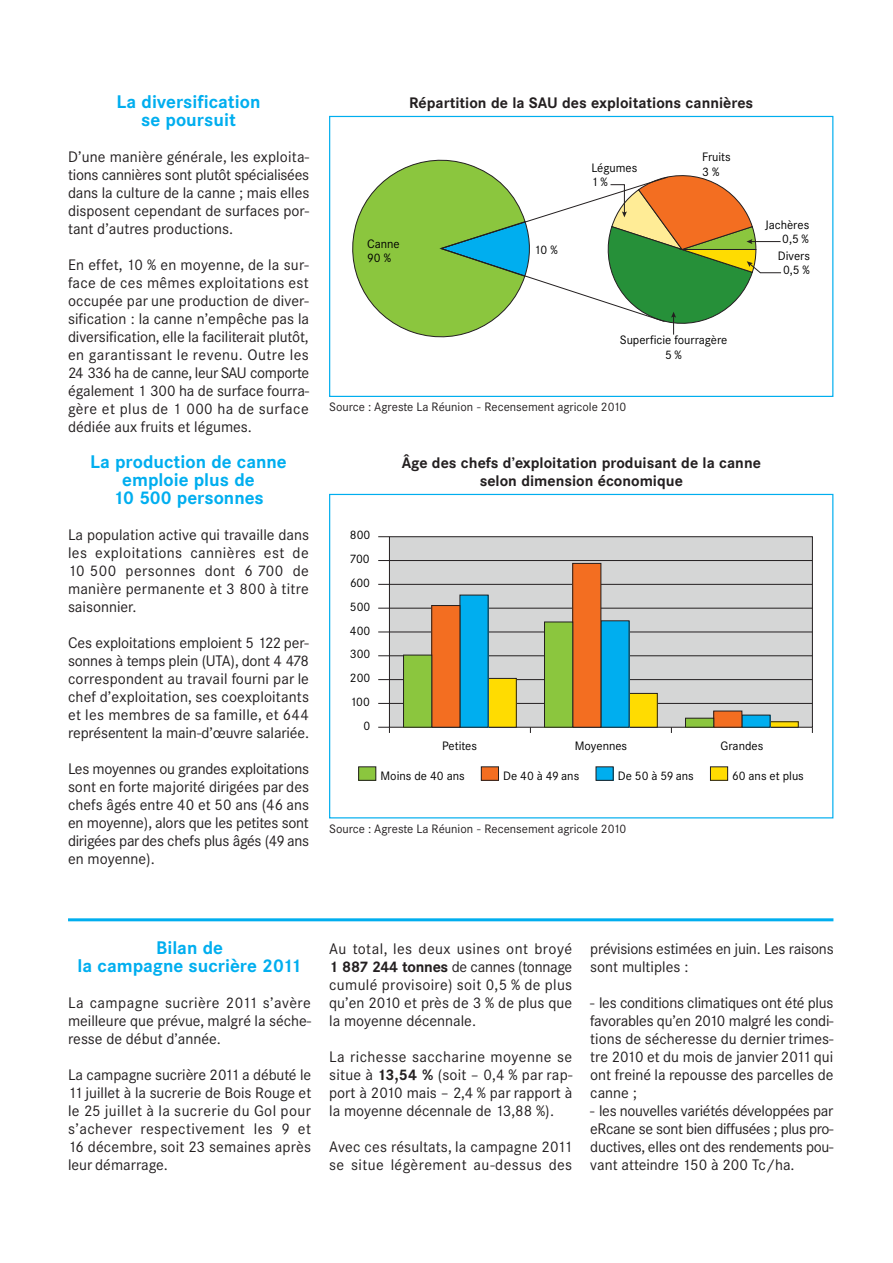
<style>
.page{position:relative;width:893px;height:1263px;background:#fff}
.page>*{position:absolute;margin:0;border:0;box-sizing:border-box;transform-origin:0 0}
.t1{font:700 18px/18px "Corporate SBQ";color:#00aeef;text-align:center}
.t2{font:15px/18px "Corporate SBQ";color:#231f20;text-align:justify}
.t3{font:700 15px/18px "Corporate SBQ";color:#231f20;text-align:center}
.t4{font:12px/14.4px "Corporate SBQ";color:#000}
.t5{font:12px "Corporate SBQ";color:#231f20}
.s1{font-weight:700}
</style>
<div class="page">
<svg style="left:352px;top:159px;width:429px;height:179px"></svg>
<div style="left:329px;top:116px;width:504px;height:281px;border:1px solid #00aeef"></div>
<div style="left:389px;top:537px;width:423px;height:190px;background:#d5d6d6"></div>
<div style="left:389px;top:536px;width:424px;height:191px;border:1px solid #231f20"></div>
<svg style="left:378px;top:727px;width:12px;height:6px"></svg>
<hr style="left:378px;top:703px;width:434px;height:1px;background:#231f20">
<hr style="left:378px;top:679px;width:434px;height:1px;background:#231f20">
<hr style="left:378px;top:655px;width:434px;height:1px;background:#231f20">
<hr style="left:378px;top:632px;width:434px;height:1px;background:#231f20">
<hr style="left:378px;top:608px;width:434px;height:1px;background:#231f20">
<hr style="left:378px;top:584px;width:434px;height:1px;background:#231f20">
<hr style="left:378px;top:560px;width:434px;height:1px;background:#231f20">
<div style="left:710px;top:767px;width:18px;height:13px;background:#ffdc01"></div>
<div style="left:710px;top:767px;width:18px;height:13px;border:1px solid #231f20"></div>
<div style="left:488px;top:678px;width:28px;height:49px;background:#ffdc01"></div>
<div style="left:629px;top:693px;width:28px;height:34px;background:#ffdc01"></div>
<div style="left:770px;top:722px;width:28px;height:5px;background:#ffdc01"></div>
<div style="left:770px;top:721px;width:28px;height:6px;border:1px solid #231f20"></div>
<div style="left:596px;top:767px;width:17px;height:13px;background:#00aeef"></div>
<div style="left:460px;top:595px;width:28px;height:132px;background:#00aeef"></div>
<div style="left:601px;top:621px;width:28px;height:106px;background:#00aeef"></div>
<div style="left:742px;top:715px;width:28px;height:12px;background:#00aeef"></div>
<div style="left:481px;top:767px;width:17px;height:13px;background:#f36e21"></div>
<div style="left:481px;top:767px;width:18px;height:13px;border:1px solid #231f20"></div>
<div style="left:432px;top:605px;width:28px;height:122px;background:#f36e21"></div>
<div style="left:573px;top:563px;width:28px;height:164px;background:#f36e21"></div>
<div style="left:714px;top:711px;width:28px;height:16px;background:#f36e21"></div>
<div style="left:359px;top:767px;width:17px;height:13px;background:#8bc63e"></div>
<div style="left:358px;top:767px;width:18px;height:13px;border:1px solid #231f20"></div>
<div style="left:404px;top:655px;width:28px;height:72px;background:#8bc63e"></div>
<div style="left:403px;top:655px;width:29px;height:72px;border:1px solid #231f20"></div>
<div style="left:544px;top:622px;width:29px;height:105px;background:#8bc63e"></div>
<div style="left:544px;top:622px;width:29px;height:105px;border:1px solid #231f20"></div>
<div style="left:685px;top:718px;width:29px;height:9px;background:#8bc63e"></div>
<div style="left:685px;top:718px;width:29px;height:9px;border:1px solid #231f20"></div>
<div style="left:329px;top:494px;width:504px;height:324px;border:1px solid #00aeef"></div>
<hr style="left:68px;top:918px;width:765px;height:3px;background:#00aeef">
<p class="t1" style="left:117px;top:94px;width:145px">La diversification se poursuit</p>
<p class="t2" style="left:68px;top:149px;width:243px">D’une manière générale, les exploita&shy;tions cannières sont plutôt spécialisées dans la culture de la canne ; mais elles disposent cependant de surfaces por&shy;tant d’autres productions.</p>
<p class="t2" style="left:68px;top:257px;width:243px">En effet, 10 % en moyenne, de la sur&shy;face de ces mêmes exploitations est occupée par une production de diver&shy;sification : la canne n’empêche pas la diversification, elle la faciliterait plutôt, en garantissant le revenu. Outre les 24 336 ha de canne, leur SAU comporte également 1 300 ha de surface fourra&shy;gère et plus de 1 000 ha de surface dédiée aux fruits et légumes.</p>
<p class="t1" style="left:90px;top:454px;width:198px">La production de canne emploie plus de<br>10 500 personnes</p>
<p class="t2" style="left:68px;top:527px;width:243px">La population active qui travaille dans les exploitations cannières est de 10 500 personnes dont 6 700 de manière permanente et 3 800 à titre saisonnier.</p>
<p class="t2" style="left:68px;top:635px;width:243px">Ces exploitations emploient 5 122 per&shy;sonnes à temps plein (UTA), dont 4 478 correspondent au travail fourni par le chef d’exploitation, ses coexploitants et les membres de sa famille, et 644 représentent la main-d’œuvre salariée.</p>
<p class="t2" style="left:68px;top:761px;width:243px">Les moyennes ou grandes exploitations sont en forte majorité dirigées par des chefs âgés entre 40 et 50 ans (46 ans en moyenne), alors que les petites sont dirigées par des chefs plus âgés (49 ans en moyenne).</p>
<p class="t3" style="left:409px;top:95px;width:346px">Répartition de la SAU des exploitations cannières</p>
<p class="t4" style="left:367px;top:237px;width:34px">Canne<br>90 %</p>
<p class="t4" style="left:534px;top:244px;width:25px">10 %</p>
<p class="t4" style="left:591px;top:162px;width:47px">Légumes<br>1%</p>
<p class="t4" style="left:702px;top:151px;width:30px">Fruits<br>3%</p>
<p class="t4" style="left:620px;top:334px;width:109px;text-align:center">Superficie fourragère<br>5%</p>
<p class="t5" style="left:329px;top:403px;width:299px">Source : Agreste La Réunion - Recensement agricole 2010</p>
<p class="t4" style="left:765px;top:218px;width:46px;text-align:right">Jachères<br>0,5 %</p>
<p class="t4" style="left:778px;top:250px;width:34px;text-align:center">Divers<br>0,5 %</p>
<p class="t3" style="left:402px;top:455px;width:361px">Âge des chefs d’exploitation produisant de la canne selon dimension économique</p>
<p class="t4" style="left:350px;top:529px;width:22px">800</p>
<p class="t4" style="left:350px;top:553px;width:21px">700</p>
<p class="t4" style="left:350px;top:577px;width:22px">600</p>
<p class="t4" style="left:350px;top:601px;width:22px">500</p>
<p class="t4" style="left:350px;top:624px;width:22px">400</p>
<p class="t4" style="left:350px;top:648px;width:22px">300</p>
<p class="t4" style="left:350px;top:672px;width:22px">200</p>
<p class="t4" style="left:350px;top:696px;width:21px">100</p>
<p class="t4" style="left:364px;top:720px;width:8px">0</p>
<p class="t4" style="left:442px;top:740px;width:36px">Petites</p>
<p class="t4" style="left:575px;top:740px;width:54px">Moyennes</p>
<p class="t4" style="left:720px;top:740px;width:44px">Grandes</p>
<p class="t4" style="left:380px;top:770px;width:86px">Moins de 40 ans</p>
<p class="t4" style="left:503px;top:770px;width:78px">De 40 à 49 ans</p>
<p class="t4" style="left:618px;top:770px;width:78px">De 50 à 59 ans</p>
<p class="t4" style="left:732px;top:770px;width:73px">60 ans et plus</p>
<p class="t5" style="left:329px;top:824px;width:299px">Source : Agreste La Réunion - Recensement agricole 2010</p>
<p class="t1" style="left:78px;top:940px;width:226px">Bilan de<br>la campagne sucrière 2011</p>
<p class="t2" style="left:68px;top:995px;width:245px">La campagne sucrière 2011 s’avère meilleure que prévue, malgré la séche&shy;resse de début d’année.</p>
<p class="t2" style="left:68px;top:1067px;width:245px">La campagne sucrière 2011 a débuté le 11 juillet à la sucrerie de Bois Rouge et le 25 juillet à la sucrerie du Gol pour s’achever respectivement les 9 et 16 décembre, soit 23 semaines après leur démarrage.</p>
<p class="t2" style="left:329px;top:941px;width:245px">Au total, les deux usines ont broyé <span class="s1">1 887 244 tonnes</span> de cannes (tonnage cumulé provisoire) soit 0,5 % de plus qu’en 2010 et près de 3 % de plus que la moyenne décennale.</p>
<p class="t2" style="left:329px;top:1049px;width:245px">La richesse saccharine moyenne se situe à <span class="s1">13,54 %</span> (soit – 0,4 % par rap&shy;port à 2010 mais – 2,4 % par rapport à la moyenne décennale de 13,88 %).</p>
<p class="t2" style="left:329px;top:1139px;width:245px">Avec ces résultats, la campagne 2011 se situe légèrement au-dessus des</p>
<p class="t2" style="left:590px;top:941px;width:245px">prévisions estimées en juin. Les raisons sont multiples :</p>
<p class="t2" style="left:590px;top:995px;width:245px">- les conditions climatiques ont été plus favorables qu’en 2010 malgré les condi&shy;tions de sécheresse du dernier trimes&shy;tre 2010 et du mois de janvier 2011 qui ont freiné la repousse des parcelles de canne ;</p>
<p class="t2" style="left:590px;top:1103px;width:245px">- les nouvelles variétés développées par eRcane se sont bien diffusées ; plus pro&shy;ductives, elles ont des rendements pou&shy;vant atteindre 150 à 200 Tc/ha.</p>
</div>
